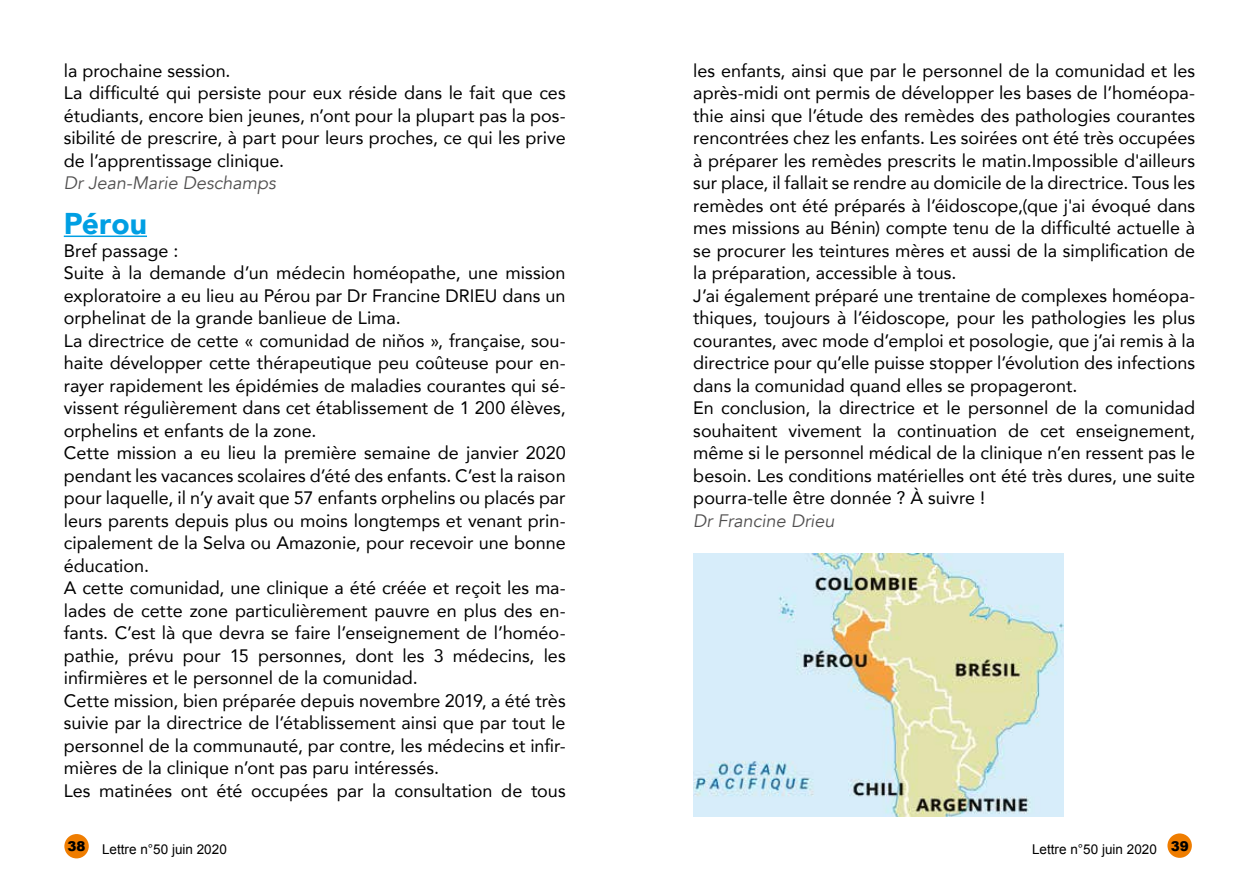
<style>
.page{position:relative;width:1259px;height:893px;background:#fff}
.page>*{position:absolute;margin:0;border:0;box-sizing:border-box;transform-origin:0 0}
.t1{font:900 30px "Avenir";color:#009fe3}
.t2{font:18px/22.5px "Avenir";color:#000}
.t3{font:italic 18px "Avenir";color:#504f4f}
.t4{font:13.5px "Arial";color:#000}
</style>
<div class="page">
<div style="left:64px;top:834px;width:25px;height:24px;background:#ef7d00;border-radius:50%"></div>
<div style="left:1167px;top:833px;width:24px;height:25px;background:#ef7d00;border-radius:50%"></div>
<hr style="left:64px;top:236px;width:83px;height:1px;background:#009fe3">
<img style="left:693px;top:554px;width:370px;height:262px">
<p class="t2" style="left:64px;top:59px;width:503px">la prochaine session.<br>La difficulté qui persiste pour eux réside dans le fait que ces étudiants, encore bien jeunes, n’ont pour la plupart pas la pos&shy;sibilité de prescrire, à part pour leurs proches, ce qui les prive de l’apprentissage clinique.</p>
<p class="t3" style="left:64px;top:172px;width:214px">Dr Jean-Marie Deschamps</p>
<h1 class="t1" style="left:64px;top:198px;width:85px">Pérou</h1>
<p class="t2" style="left:64px;top:239px;width:503px">Bref passage :<br>Suite à la demande d’un médecin homéopathe, une mission exploratoire a eu lieu au Pérou par Dr Francine DRIEU dans un orphelinat de la grande banlieue de Lima.<br>La directrice de cette « comunidad de niňos », française, sou&shy;haite développer cette thérapeutique peu coûteuse pour en&shy;rayer rapidement les épidémies de maladies courantes qui sé&shy;vissent régulièrement dans cet établissement de 1 200 élèves, orphelins et enfants de la zone.<br>Cette mission a eu lieu la première semaine de janvier 2020 pendant les vacances scolaires d’été des enfants. C’est la raison pour laquelle, il n’y avait que 57 enfants orphelins ou placés par leurs parents depuis plus ou moins longtemps et venant prin&shy;cipalement de la Selva ou Amazonie, pour recevoir une bonne éducation.<br>A cette comunidad, une clinique a été créée et reçoit les ma&shy;lades de cette zone particulièrement pauvre en plus des en&shy;fants. C’est là que devra se faire l’enseignement de l’homéo&shy;pathie, prévu pour 15 personnes, dont les 3 médecins, les infirmières et le personnel de la comunidad.<br>Cette mission, bien préparée depuis novembre 2019, a été très suivie par la directrice de l’établissement ainsi que par tout le personnel de la communauté, par contre, les médecins et infir&shy;mières de la clinique n’ont pas paru intéressés.<br>Les matinées ont été occupées par la consultation de tous</p>
<p class="t2" style="left:693px;top:59px;width:503px">les enfants, ainsi que par le personnel de la comunidad et les après-midi ont permis de développer les bases de l’homéopa&shy;thie ainsi que l’étude des remèdes des pathologies courantes rencontrées chez les enfants. Les soirées ont été très occupées à préparer les remèdes prescrits le matin.Impossible d'ailleurs sur place, il fallait se rendre au domicile de la directrice. Tous les remèdes ont été préparés à l’éidoscope,(que j'ai évoqué dans mes missions au Bénin) compte tenu de la difficulté actuelle à se procurer les teintures mères et aussi de la simplification de la préparation, accessible à tous.<br>J’ai également préparé une trentaine de complexes homéopa&shy;thiques, toujours à l’éidoscope, pour les pathologies les plus courantes, avec mode d’emploi et posologie, que j’ai remis à la directrice pour qu’elle puisse stopper l’évolution des infections dans la comunidad quand elles se propageront.<br>En conclusion, la directrice et le personnel de la comunidad souhaitent vivement la continuation de cet enseignement, même si le personnel médical de la clinique n’en ressent pas le besoin. Les conditions matérielles ont été très dures, une suite pourra-telle être donnée ? À suivre !</p>
<p class="t3" style="left:693px;top:510px;width:143px">Dr Francine Drieu</p>
<p class="t4" style="left:68px;top:840px;width:161px"><sup>38</sup> Lettre n°50 juin 2020</p>
<p class="t4" style="left:1032px;top:840px;width:158px">Lettre n°50 juin 2020 <sup>39</sup></p>
</div>
